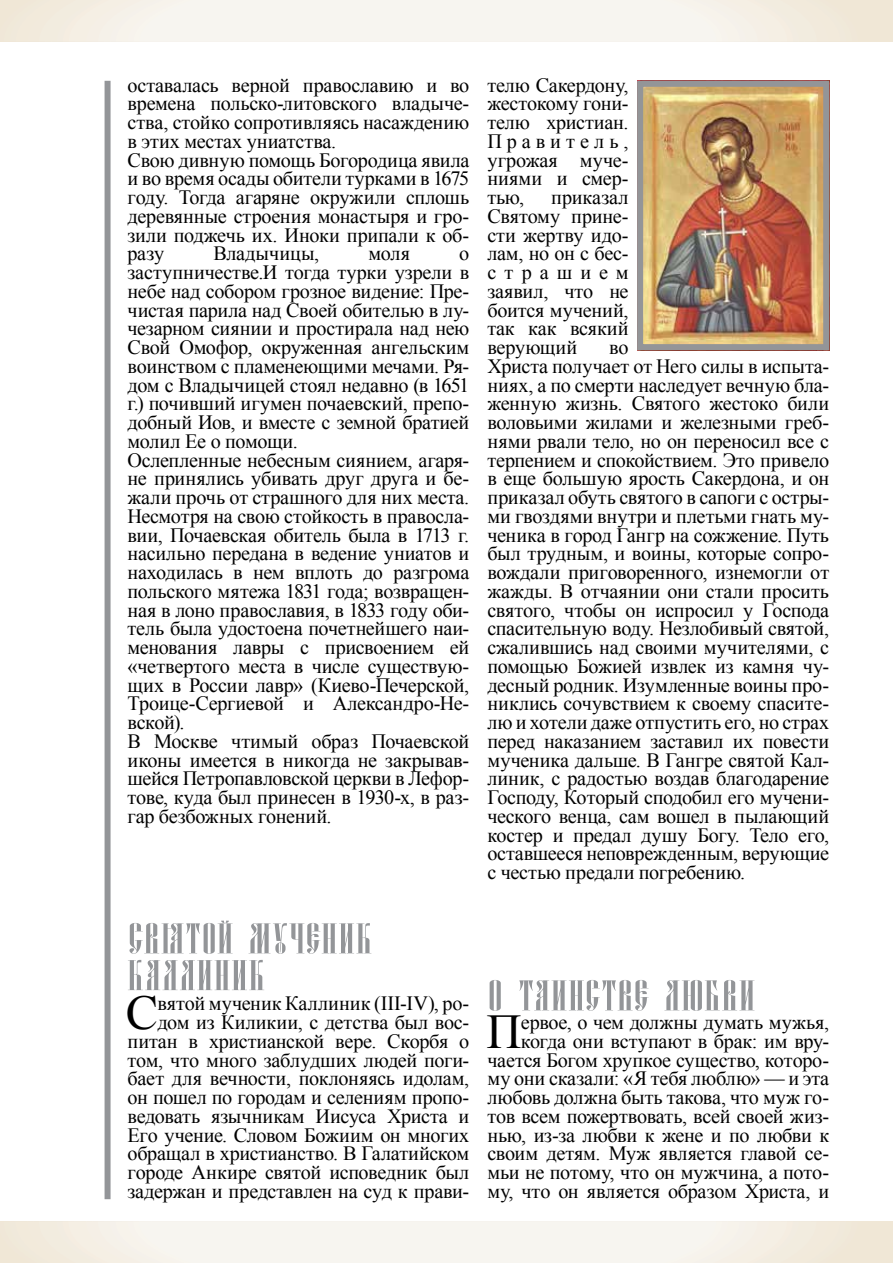
<style>
.page{position:relative;width:893px;height:1263px;background:#fff}
.page>*{position:absolute;margin:0;border:0;box-sizing:border-box;transform-origin:0 0}
.t1{font:48.6px "Times New Roman";color:#000}
.t2{font:37.5px/36.8px "Kathisma Ucs";letter-spacing:.025em;color:#939598;scale:1.7 1}
.t3{font:20.25px/18.8px "Times New Roman";letter-spacing:-.015em;color:#000}
</style>
<div class="page">
<div style="left:0;top:1222px;width:893px;height:41px;background:#f0e7d6"></div>
<svg style="left:57px;top:1222px;width:741px;height:41px"></svg>
<div style="left:0;top:0;width:893px;height:41px;background:#f0e7d6"></div>
<svg style="left:57px;top:0;width:742px;height:41px"></svg>
<div style="left:105px;top:81px;width:6px;height:1118px;background:#939598"></div>
<img style="left:644px;top:88px;width:178px;height:255px">
<div style="left:637px;top:81px;width:192px;height:269px;border:6px solid #939598"></div>
<p class="t3" style="left:128px;top:75px;width:343px">оставалась верной православию и во времена польско-литовского владыче&shy;ства, стойко сопротивляясь насаждению в этих местах униатства.<br>Свою дивную помощь Богородица явила и во время осады обители турками в 1675 году. Тогда агаряне окружили сплошь деревянные строения монастыря и гро&shy;зили поджечь их. Иноки припали к об&shy;разу</p>
<p class="t3" style="left:214px;top:244px;width:107px">Владычицы,</p>
<p class="t3" style="left:368px;top:244px;width:43px">моля</p>
<p class="t3" style="left:128px;top:244px;width:343px;text-indent:332px">о заступничестве.И тогда турки узрели в небе над собором грозное видение: Пре&shy;чистая парила над Своей обителью в лу&shy;чезарном сиянии и простирала над нею Свой Омофор, окруженная ангельским воинством с пламенеющими мечами. Ря&shy;дом с Владычицей стоял недавно (в 1651 г.) почивший игумен почаевский, препо&shy;добный Иов, и вместе с земной братией молил Ее о помощи.<br>Ослепленные небесным сиянием, агаря&shy;не принялись убивать друг друга и бе&shy;жали прочь от страшного для них места.<br>Несмотря на свою стойкость в правосла&shy;вии, Почаевская обитель была в 1713 г. насильно передана в ведение униатов и находилась в нем вплоть до разгрома польского мятежа 1831 года; возвращен&shy;ная в лоно православия, в 1833 году оби&shy;тель была удостоена почетнейшего наи&shy;менования лавры с присвоением ей «четвертого места в числе существую&shy;щих в России лавр» (Киево-Печерской, Троице-Сергиевой и Александро-Не&shy;вской).<br>В Москве чтимый образ Почаевской иконы имеется в никогда не закрывав&shy;шейся Петропавловской церкви в Лефор&shy;тове, куда был принесен в 1930-х, в раз&shy;гар безбожных гонений.</p>
<h2 class="t2" style="left:128px;top:920px;width:145px">СВЯТОЙ МУЧЕНИК<br>КАЛЛИНИК</h2>
<h1 class="t1" style="left:126px;top:980px;width:34px">С</h1>
<p class="t3" style="left:128px;top:994px;width:343px;text-align:right">вятой мученик Каллиник (III-IV), ро&shy;дом из Киликии, с детства был вос&shy;питан в христианской вере. Скорбя о том, что много заблудших людей поги&shy;бает для вечности, поклоняясь идолам, он пошел по городам и селениям пропо&shy;ведовать язычникам Иисуса Христа и Его учение. Словом Божиим он многих обращал в христианство. В Галатийском городе Анкире святой исповедник был задержан и представлен на суд к прави-</p>
<p class="t3" style="left:487px;top:75px;width:143px;text-align:justify">телю Сакердону, жестокому гони&shy;телю христиан.<br>Правитель, угрожая муче&shy;ниями и смер&shy;тью,</p>
<p class="t3" style="left:487px;top:188px;width:143px;text-align:justify;text-indent:64px">приказал Святому прине&shy;сти жертву идо&shy;лам, но он с бес&shy;страшием заявил, что не боится мучений, так как всякий верующий</p>
<p class="t3" style="left:487px;top:338px;width:343px;text-indent:122px">во<br>Христа получает от Него силы в испыта&shy;ниях, а по смерти наследует вечную бла&shy;женную жизнь. Святого жестоко били воловьими жилами и железными греб&shy;нями рвали тело, но он переносил все с терпением и спокойствием. Это привело в еще большую ярость Сакердона, и он приказал обуть святого в сапоги с остры&shy;ми гвоздями внутри и плетьми гнать му&shy;ченика в город Гангр на сожжение. Путь был трудным, и воины, которые сопро&shy;вождали приговоренного, изнемогли от жажды. В отчаянии они стали просить святого, чтобы он испросил у Господа спасительную воду. Незлобивый святой, сжалившись над своими мучителями, с помощью Божией извлек из камня чу&shy;десный родник. Изумленные воины про&shy;никлись сочувствием к своему спасите&shy;лю и хотели даже отпустить его, но страх перед наказанием заставил их повести мученика дальше. В Гангре святой Кал&shy;линик, с радостью воздав благодарение Господу, Который сподобил его мучени&shy;ческого венца, сам вошел в пылающий костер и предал душу Богу. Тело его, оставшееся неповрежденным, верующие с честью предали погребению.</p>
<h2 class="t2" style="left:487px;top:977px;width:159px">О Таинстве любви</h2>
<h1 class="t1" style="left:486px;top:999px;width:37px">П</h1>
<p class="t3" style="left:487px;top:1013px;width:343px;text-align:right">ервое, о чем должны думать мужья, когда они вступают в брак: им вру&shy;чается Богом хрупкое существо, которо&shy;му они сказали: «Я тебя люблю» — и эта любовь должна быть такова, что муж го&shy;тов всем пожертвовать, всей своей жиз&shy;нью, из-за любви к жене и по любви к своим детям. Муж является главой се&shy;мьи не потому, что он мужчина, а пото&shy;му, что он является образом Христа, и</p>
</div>
